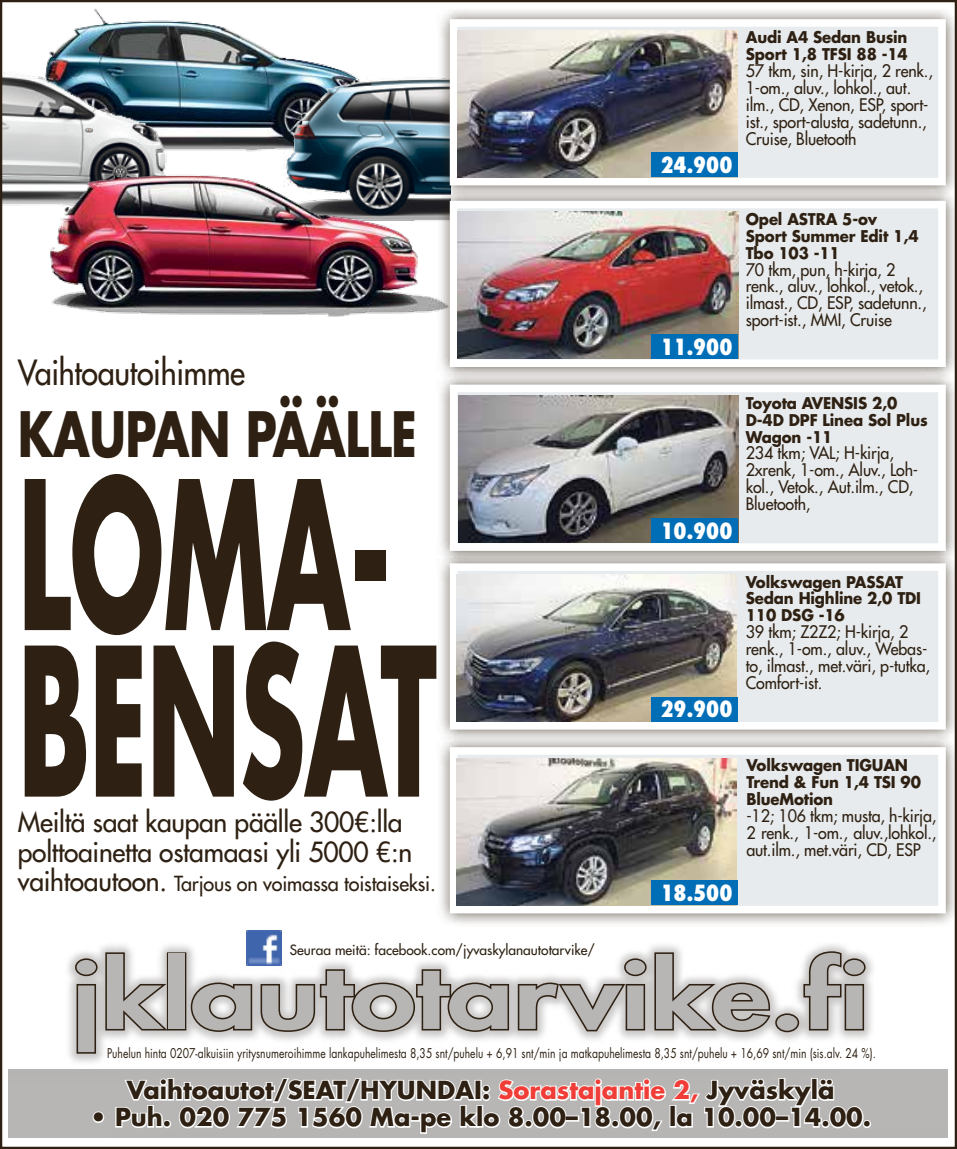
<style>
.page{position:relative;width:957px;height:1149px;background:#fff}
.page>*{position:absolute;margin:0;border:0;box-sizing:border-box;transform-origin:0 0}
.t1{font:700 200.25px/166.5px "Futura Std";letter-spacing:-.01em;color:#2e2113;scale:.53 1}
.t2{font:800 88.42px "Futura Std";color:#b8b6b5;scale:1.32 1}
.t3{font:700 60.75px "Futura Std";letter-spacing:-.01em;color:#2e2113;scale:.77 1}
.t4{font:500 33.75px "Futura Std";letter-spacing:-.01em;color:#2e2113;scale:.91 1}
.t5{font:500 27px/29.2px "Futura Std";letter-spacing:-.01em;color:#2e2113}
.t6{font:700 24.07px "Futura Std";color:#2e2113}
.t7{font:800 condensed 21.6px "Futura Std";color:#fff}
.t8{font:500 20.25px "Futura Std";letter-spacing:-.01em;color:#2e2113}
.t9{font:500 16.88px/16.9px "Futura Std";letter-spacing:-.01em;color:#2e2113;scale:.95 1}
.t10{font:700 15.75px/16.9px "Futura Std";letter-spacing:-.01em;color:#2e2113;scale:.95 1}
.t11{font:500 13.72px "Futura Std";color:#2e2113}
.t12{font:13.05px "Futura Std";color:#2e2113;scale:.79 1}
.s1{font-size:27px}
.s2{color:#f13d37}
</style>
<div class="page">
<div style="left:63px;top:939px;width:813px;height:125px;background:#b8b6b5;opacity:.75"></div>
<svg style="left:73px;top:950px;width:99px;height:102px"></svg>
<div style="left:167px;top:952px;width:19px;height:78px;border:3px solid #2e2113"></div>
<svg style="left:189px;top:967px;width:321px;height:66px"></svg>
<svg style="left:516px;top:950px;width:256px;height:83px"></svg>
<div style="left:775px;top:1013px;width:24px;height:18px;border:3px solid #2e2113;border-radius:50%"></div>
<svg style="left:802px;top:949px;width:65px;height:82px"></svg>
<img style="left:247px;top:930px;width:34px;height:35px">
<div style="left:0;top:1052px;width:957px;height:85px;background:#2e2113;opacity:.5"></div>
<div style="left:93px;top:1111px;width:11px;height:11px;border:2px solid #fff;border-radius:50%"></div>
<svg style="left:114px;top:1070px;width:751px;height:64px"></svg>
<div style="left:863px;top:1119px;width:8px;height:8px;border:2px solid #fff;border-radius:50%"></div>
<img style="left:74px;top:8px;width:200px;height:131px">
<img style="left:3px;top:33px;width:212px;height:173px">
<img style="left:274px;top:53px;width:162px;height:86px">
<img style="left:41px;top:139px;width:395px;height:178px">
<div style="left:436px;top:5px;width:521px;height:194px;background:#2e2113;opacity:.75"></div>
<div style="left:450px;top:19px;width:496px;height:166px;background:#e8ebed;border:8px solid #fff"></div>
<img style="left:457px;top:30px;width:280px;height:147px">
<div style="left:651px;top:152px;width:86px;height:25px;background:#006eb7"></div>
<div style="left:436px;top:187px;width:521px;height:193px;background:#2e2113;opacity:.75"></div>
<div style="left:450px;top:201px;width:496px;height:166px;background:#e8ebed;border:8px solid #fff"></div>
<img style="left:458px;top:212px;width:280px;height:146px">
<div style="left:651px;top:334px;width:86px;height:24px;background:#006eb7"></div>
<div style="left:436px;top:370px;width:521px;height:194px;background:#2e2113;opacity:.75"></div>
<div style="left:450px;top:384px;width:496px;height:166px;background:#e8ebed;border:8px solid #fff"></div>
<img style="left:458px;top:395px;width:280px;height:147px">
<div style="left:651px;top:518px;width:86px;height:24px;background:#006eb7"></div>
<div style="left:436px;top:549px;width:521px;height:193px;background:#2e2113;opacity:.75"></div>
<div style="left:450px;top:563px;width:496px;height:166px;background:#e8ebed;border:8px solid #fff"></div>
<img style="left:457px;top:574px;width:280px;height:147px">
<div style="left:651px;top:696px;width:86px;height:25px;background:#006eb7"></div>
<div style="left:436px;top:733px;width:521px;height:193px;background:#2e2113;opacity:.75"></div>
<div style="left:450px;top:747px;width:496px;height:166px;background:#e8ebed;border:8px solid #fff"></div>
<img style="left:457px;top:758px;width:280px;height:146px">
<div style="left:651px;top:880px;width:86px;height:24px;background:#006eb7"></div>
<h3 class="t4" style="left:18px;top:351px;width:251px">Vaihtoautoihimme</h3>
<h3 class="t3" style="left:18px;top:394px;width:520px">KAUPAN PÄÄLLE</h3>
<h1 class="t1" style="left:18px;top:469px;width:792px">LOMA-<br>BENSAT</h1>
<h3 class="t5" style="left:18px;top:807px;width:396px">Meiltä saat kaupan päälle 300€:lla polttoainetta ostamaasi yli 5000 €:n</h3>
<p class="t8" style="left:18px;top:870px;width:419px"><span class="s1">vaihtoautoon.</span> Tarjous on voimassa toistaiseksi.</p>
<p class="t7" style="left:660px;top:152px;width:74px">24.900</p>
<p class="t10" style="left:746px;top:29px;width:172px">Audi A4 Sedan Busin<br>Sport 1,8 TFSI 88 -14</p>
<p class="t9" style="left:746px;top:62px;width:198px">57 tkm, sin, H-kirja, 2 renk.,<br>1-om., aluv., lohkol., aut. ilm., CD, Xenon, ESP, sport&shy;ist., sport-alusta, sadetunn.,<br>Cruise, Bluetooth</p>
<p class="t7" style="left:660px;top:333px;width:74px">11.900</p>
<p class="t10" style="left:746px;top:210px;width:183px">Opel ASTRA 5-ov<br>Sport Summer Edit 1,4<br>Tbo 103 -11</p>
<p class="t9" style="left:746px;top:261px;width:192px">70 tkm, pun, h-kirja, 2 renk., aluv., lohkol., vetok., ilmast., CD, ESP, sadetunn., sport-ist., MMI, Cruise</p>
<p class="t7" style="left:660px;top:517px;width:74px">10.900</p>
<p class="t10" style="left:746px;top:394px;width:193px">Toyota AVENSIS 2,0<br>D-4D DPF Linea Sol Plus<br>Wagon -11</p>
<p class="t9" style="left:746px;top:444px;width:183px">234 tkm; VAL; H-kirja,<br>2xrenk, 1-om., Aluv., Loh&shy;kol., Vetok., Aut.ilm., CD,<br>Bluetooth,</p>
<p class="t7" style="left:660px;top:695px;width:74px">29.900</p>
<p class="t10" style="left:746px;top:572px;width:186px">Volkswagen PASSAT<br>Sedan Highline 2,0 TDI<br>110 DSG -16</p>
<p class="t9" style="left:746px;top:623px;width:196px">39 tkm; Z2Z2; H-kirja, 2 renk., 1-om., aluv., Webas&shy;to, ilmast., met.väri, p-tutka,<br>Comfort-ist.</p>
<p class="t7" style="left:660px;top:879px;width:74px">18.500</p>
<p class="t10" style="left:746px;top:756px;width:185px">Volkswagen TIGUAN<br>Trend &amp; Fun 1,4 TSI 90<br>BlueMotion</p>
<p class="t9" style="left:746px;top:807px;width:202px;text-align:justify">-12; 106 tkm; musta, h-kirja, 2 renk., 1-om., aluv.,lohkol., aut.ilm., met.väri, CD, ESP</p>
<p class="t11" style="left:290px;top:941px;width:307px">Seuraa meitä: facebook.com/jyvaskylanautotarvike/</p>
<h2 class="t2" style="left:71px;top:939px;width:606px">jklautotarvike.fi</h2>
<p class="t12" style="left:107px;top:1044px;width:974px">Puhelun hinta 0207-alkuisiin yritysnumeroihimme lankapuhelimesta 8,35 snt/puhelu + 6,91 snt/min ja matkapuhelimesta 8,35 snt/puhelu + 16,69 snt/min (sis.alv. 24 %).</p>
<h3 class="t6" style="left:127px;top:1073px;width:709px">Vaihtoautot/SEAT/HYUNDAI: <span class="s2">Sorastajantie 2,</span> Jyväskylä</h3>
<h3 class="t6" style="left:90px;top:1100px;width:782px">• Puh. 020 775 1560 Ma-pe klo 8.00–18.00, la 10.00–14.00.</h3>
</div>
